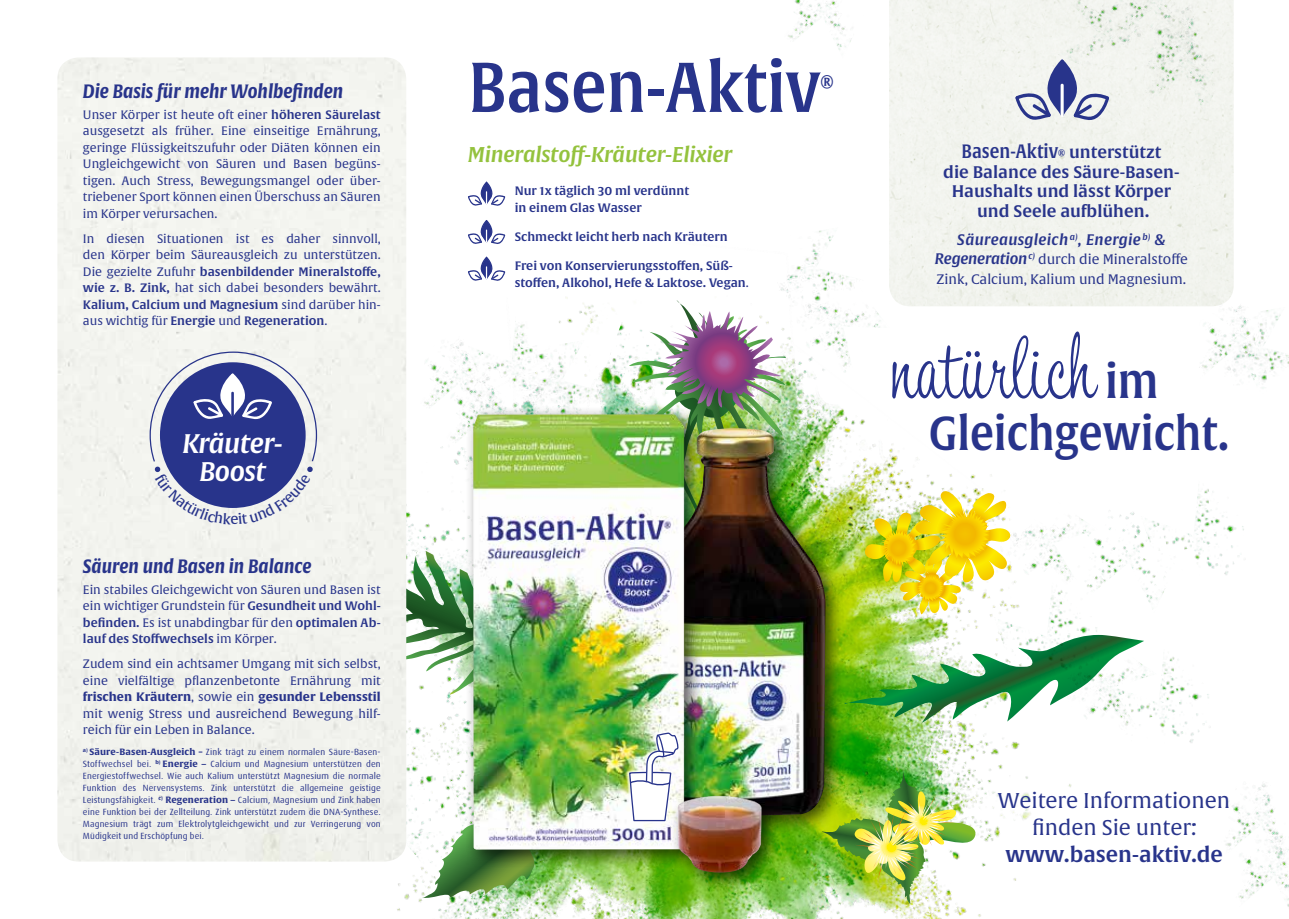
<style>
.page{position:relative;width:1289px;height:919px;background:#fff}
.page>*{position:absolute;margin:0;border:0;box-sizing:border-box;transform-origin:0 0}
.t1{font:93.75px "Tamarillo JF";color:#28348b;scale:.87 1}
.t2{font:69px "Alverata Sb";color:#28348b;scale:.87 1}
.t3{font:46.8px "Alverata Sb";color:#28348b;scale:.87 1}
.t4{font:italic 26.4px "Alverata Sb";letter-spacing:-.02em;color:#fff}
.t5{font:21px/27px "Alverata";color:#28348b;text-align:center}
.t6{font:italic 21px "Alverata Sb";letter-spacing:-.01em;color:#94c23d}
.t7{font:21px "Alverata Sb";color:#28348b}
.t8{font:italic 700 18.9px "Alverata";color:#28348b;scale:.87 1}
.t9{font:18.9px "Alverata Sb";color:#28348b;scale:.87 1}
.t10{font:16.5px "Alverata Sb";color:#28348b}
.t11{font:15.15px "Alverata Sb";color:#28348b;scale:.89 1}
.t12{font:italic 15px "Alverata Sb";letter-spacing:.02em;color:#28348b}
.t13{font:13.5px/19.5px "Alverata";color:#28348b}
.t14{font:12px/16.5px "Alverata";color:#28348b;text-align:justify}
.t15{font:12px/16.5px "Alverata Sb";color:#28348b}
.t16{font:9px/12px "Dax Pro";letter-spacing:.015em;color:#28348b;text-align:justify}
.s1{font-family:"Alverata Sb"}
.s2{font-family:"Alverata"}
.s3{font-weight:700}
.s4{font-family:"Alverata";font-weight:700}
.s5{font-family:"Alverata Sb";font-style:italic;font-size:15px}
.s6{font-family:"Alverata Sb";font-size:46.8px}
</style>
<div class="page">
<div style="left:889px;top:0;width:344px;height:209px;background:#f2f4ef"></div>
<img style="left:298px;top:209px;width:936px;height:709px">
<img style="left:605px;top:322px;width:24px;height:64px">
<img style="left:806px;top:877px;width:71px;height:41px">
<img style="left:397px;top:743px;width:68px;height:144px">
<img style="left:406px;top:713px;width:11px;height:144px">
<img style="left:411px;top:699px;width:54px;height:44px">
<img style="left:845px;top:635px;width:299px;height:87px">
<img style="left:822px;top:771px;width:154px;height:133px">
<img style="left:422px;top:811px;width:140px;height:87px">
<img style="left:864px;top:491px;width:148px;height:123px">
<div style="left:458px;top:135px;width:299px;height:164px;background:#fff"></div>
<svg style="left:468px;top:181px;width:37px;height:25px"></svg>
<svg style="left:468px;top:220px;width:37px;height:24px"></svg>
<svg style="left:468px;top:256px;width:37px;height:25px"></svg>
<svg style="left:1014px;top:59px;width:95px;height:64px"></svg>
<div style="left:981px;top:774px;width:263px;height:103px;background:#fff"></div>
<img style="left:1169px;top:289px;width:72px;height:99px">
<img style="left:1193px;top:766px;width:81px;height:52px">
<div style="left:1116px;top:90px;width:109px;height:24px;background:#f2f4ef"></div>
<img style="left:1116px;top:0;width:109px;height:90px">
<img style="left:417px;top:403px;width:97px;height:56px">
<img style="left:406px;top:325px;width:94px;height:100px">
<img style="left:1046px;top:491px;width:133px;height:121px">
<img style="left:1057px;top:0;width:99px;height:74px">
<img style="left:1205px;top:819px;width:83px;height:90px">
<img style="left:788px;top:0;width:64px;height:50px">
<img style="left:1215px;top:307px;width:73px;height:93px">
<img style="left:768px;top:227px;width:95px;height:96px">
<img style="left:514px;top:340px;width:95px;height:66px">
<img style="left:468px;top:313px;width:92px;height:90px">
<img style="left:1140px;top:475px;width:104px;height:111px">
<img style="left:994px;top:576px;width:113px;height:111px">
<img style="left:1105px;top:643px;width:113px;height:110px">
<img style="left:791px;top:289px;width:98px;height:96px">
<img style="left:1055px;top:646px;width:101px;height:107px">
<img style="left:996px;top:502px;width:101px;height:107px">
<svg style="left:406px;top:550px;width:59px;height:149px"></svg>
<div style="left:57px;top:57px;width:349px;height:804px;background:#f3f4ef"></div>
<img style="left:629px;top:300px;width:157px;height:120px">
<div style="left:637px;top:420px;width:208px;height:416px;background:#000;opacity:.65"></div>
<img style="left:704px;top:428px;width:121px;height:388px">
<div style="left:465px;top:406px;width:239px;height:463px;background:#000;opacity:.65"></div>
<img style="left:473px;top:414px;width:211px;height:435px">
<div style="left:669px;top:787px;width:112px;height:105px;background:#000;opacity:.65"></div>
<img style="left:676px;top:795px;width:86px;height:77px">
<div style="left:626px;top:729px;width:55px;height:95px;background:#fff;opacity:.75"></div>
<img style="left:628px;top:731px;width:52px;height:90px">
<svg style="left:149px;top:351px;width:169px;height:173px"></svg>
<h3 class="t8" style="left:83px;top:79px;width:301px">Die Basis für mehr Wohlbefinden</h3>
<p class="t14" style="left:83px;top:107px;width:299px">Unser Körper ist heute oft einer <span class="s1">höheren Säurelast </span>ausgesetzt als früher. Eine einseitige Ernährung, geringe Flüssigkeitszufuhr oder Diäten können ein Ungleichgewicht von Säuren und Basen begüns&shy;tigen. Auch Stress, Bewegungsmangel oder über&shy;triebener Sport können einen Überschuss an Säuren im Körper verursachen.</p>
<p class="t14" style="left:83px;top:231px;width:299px">In diesen Situationen ist es daher sinnvoll, den Körper beim Säureausgleich zu unterstützen.</p>
<p class="t15" style="left:83px;top:264px;width:299px"><span class="s2">Die gezielte Zufuhr</span> basenbildender Mineralstoffe,</p>
<p class="t14" style="left:83px;top:280px;width:299px"><span class="s1">wie z. B. Zink,</span> hat sich dabei besonders bewährt.</p>
<p class="t15" style="left:83px;top:297px;width:299px">Kalium, Calcium und Magnesium <span class="s2">sind darüber hin&shy;aus wichtig für</span> Energie <span class="s2">und</span> Regeneration<span class="s2">.</span></p>
<h3 class="t4" style="left:183px;top:427px;width:102px">Kräuter-</h3>
<h3 class="t4" style="left:199px;top:455px;width:68px">Boost</h3>
<h3 class="t8" style="left:83px;top:554px;width:264px">Säuren und Basen in Balance</h3>
<p class="t14" style="left:83px;top:581px;width:299px">Ein stabiles Gleichgewicht von Säuren und Basen ist ein wichtiger Grundstein für <span class="s1">Gesundheit und Wohl&shy;befinden.</span> Es ist unabdingbar für den <span class="s1">optimalen Ab-</span></p>
<p class="t15" style="left:83px;top:630px;width:195px">lauf des Stoffwechsels <span class="s2">im Körper.</span></p>
<p class="t14" style="left:83px;top:656px;width:299px">Zudem sind ein achtsamer Umgang mit sich selbst, eine vielfältige pflanzenbetonte Ernährung mit <span class="s3">frischen Kräutern</span>, sowie ein <span class="s3">gesunder Lebensstil </span>mit wenig Stress und ausreichend Bewegung hilf&shy;reich für ein Leben in Balance.</p>
<p class="t16" style="left:83px;top:745px;width:299px"><sup>a)</sup> <span class="s4">Säure-Basen-Ausgleich</span> <span class="s3">–</span> Zink trägt zu einem normalen Säure-Basen-Stoffwechsel bei. <sup>b)</sup> <span class="s4">Energie –</span> Calcium und Magnesium unterstützen den Energiestoffwechsel. Wie auch Kalium unterstützt Magnesium die normale Funktion des Nervensystems. Zink unterstützt die allgemeine geistige Leistungsfähigkeit. <sup>c)</sup> <span class="s4">Regeneration –</span> Calcium, Magnesium und Zink haben eine Funktion bei der Zellteilung. Zink unterstützt zudem die DNA-Synthese.<br>Magnesium trägt zum Elektrolytgleichgewicht und zur Verringerung von Müdigkeit und Erschöpfung bei.</p>
<h2 class="t2" style="left:468px;top:45px;width:406px">Basen-Aktiv</h2>
<p class="t11" style="left:820px;top:72px;width:16px">®</p>
<h3 class="t6" style="left:468px;top:141px;width:266px">Mineralstoff-Kräuter-Elixier</h3>
<p class="t15" style="left:514px;top:183px;width:176px">Nur 1x täglich 30 ml verdünnt in einem Glas Wasser</p>
<p class="t15" style="left:514px;top:229px;width:214px">Schmeckt leicht herb nach Kräutern</p>
<p class="t15" style="left:514px;top:258px;width:236px">Frei von Konservierungsstoffen, Süß&shy;stoffen, Alkohol, Hefe &amp; Laktose. Vegan<span class="s2">.</span></p>
<h3 class="t9" style="left:961px;top:140px;width:113px">Basen-Aktiv</h3>
<h3 class="t10" style="left:1058px;top:142px;width:104px"><sup>®</sup> unterstützt</h3>
<h3 class="t10" style="left:943px;top:161px;width:238px">die Balance des Säure-Basen-</h3>
<h3 class="t10" style="left:951px;top:181px;width:220px">Haushalts und lässt Körper</h3>
<h3 class="t10" style="left:977px;top:200px;width:174px">und Seele aufblühen.</h3>
<p class="t12" style="left:957px;top:230px;width:210px">Säureausgleich <sup>a)</sup>, Energie <sup>b)</sup> &amp;</p>
<p class="t13" style="left:934px;top:250px;width:254px"><span class="s5">Regeneration</span> <sup>c)</sup> durch die Mineralstoffe<br>Zink, Calcium, Kalium und Magnesium.</p>
<h1 class="t1" style="left:891px;top:306px;width:309px">natürlich <span class="s6">im</span></h1>
<h3 class="t3" style="left:928px;top:404px;width:347px">Gleichgewicht.</h3>
<h3 class="t5" style="left:997px;top:787px;width:234px">Weitere Informationen finden Sie unter:</h3>
<h3 class="t7" style="left:1005px;top:841px;width:219px">www.basen-aktiv.de</h3>
</div>
